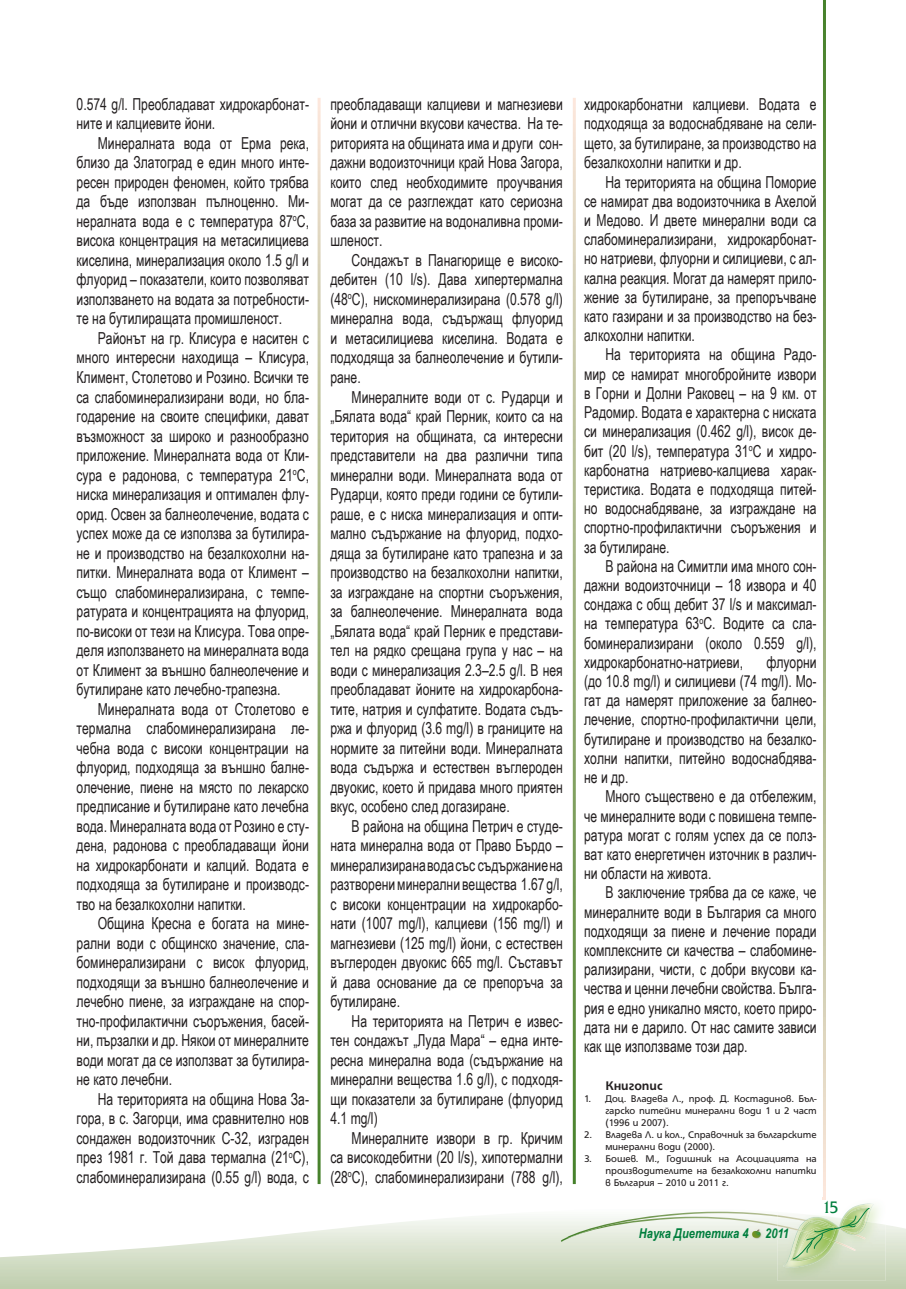
<style>
.page{position:relative;width:906px;height:1289px;background:#fff}
.page>*{position:absolute;margin:0;border:0;box-sizing:border-box;transform-origin:0 0}
.t1{font:18px "Fresco Bg";color:#007e3d;scale:.9 1}
.t2{font:16.5px/19.5px "Arial Narrow";color:#231f20;text-align:justify;scale:.9 1}
.t3{font:italic 700 13.5px "Arial Narrow";color:#007e3d}
.t4{font:700 13.5px "HS Grotesk Bg";color:#231f20}
.t5{font:10.5px/12px "HS Grotesk Bg";color:#231f20;text-align:justify}
</style>
<div class="page">
<svg style="left:0;top:1217px;width:906px;height:71px"></svg>
<svg style="left:823px;top:0;width:3px;height:1197px;background:#9baf7b"></svg>
<img style="left:874px;top:1205px;width:5px;height:6px">
<img style="left:777px;top:1211px;width:108px;height:69px">
<img style="left:783px;top:1259px;width:56px;height:8px">
<img style="left:871px;top:1203px;width:3px;height:18px">
<img style="left:789px;top:1260px;width:42px;height:1px">
<img style="left:789px;top:1259px;width:46px;height:1px">
<svg style="left:561px;top:1197px;width:310px;height:62px"></svg>
<p class="t2" style="left:77px;top:94px;width:260px">0.574 g/l. Преобладават хидрокарбонат&shy;ните и калциевите йони.</p>
<p class="t2" style="left:77px;top:133px;width:260px;text-indent:21px">Минералната вода от Ерма река, близо да Златоград е един много инте&shy;ресен природен феномен, който трябва да бъде използван пълноценно. Ми&shy;нералната вода е с температура 87<sup>о</sup>С, висока концентрация на метасилициева киселина, минерализация около 1.5 g/l и флуорид – показатели, които позволяват използването на водата за потребности&shy;те на бутилиращата промишленост.</p>
<p class="t2" style="left:77px;top:328px;width:260px;text-indent:21px">Районът на гр. Клисура е наситен с много интересни находища – Клисура, Климент, Столетово и Розино. Всички те са слабоминерализирани води, но бла&shy;годарение на своите специфики, дават възможност за широко и разнообразно приложение. Минералната вода от Кли&shy;сура е радонова, с температура 21<sup>о</sup>С, ниска минерализация и оптимален флу&shy;орид. Освен за балнеолечение, водата с успех може да се използва за бутилира&shy;не и производство на безалкохолни на&shy;питки. Минералната вода от Климент – също слабоминерализирана, с темпе&shy;ратурата и концентрацията на флуорид, по-високи от тези на Клисура. Това опре&shy;деля използването на минералната вода от Климент за външно балнеолечение и бутилиране като лечебно-трапезна.</p>
<p class="t2" style="left:77px;top:699px;width:260px;text-indent:21px">Минералната вода от Столетово е термална слабоминерализирана ле&shy;чебна вода с високи концентрации на флуорид, подходяща за външно балне&shy;олечение, пиене на място по лекарско предписание и бутилиране като лечебна вода. Минералната вода от Розино е сту&shy;дена, радонова с преобладаващи йони на хидрокарбонати и калций. Водата е подходяща за бутилиране и производс&shy;тво на безалкохолни напитки.</p>
<p class="t2" style="left:77px;top:913px;width:260px;text-indent:21px">Община Кресна е богата на мине&shy;рални води с общинско значение, сла&shy;боминерализирани с висок флуорид, подходящи за външно балнеолечение и лечебно пиене, за изграждане на спор&shy;тно-профилактични съоръжения, басей&shy;ни, пързалки и др. Някои от минералните води могат да се използват за бутилира&shy;не като лечебни.</p>
<p class="t2" style="left:77px;top:1089px;width:260px;text-indent:21px">На територията на община Нова За&shy;гора, в с. Загорци, има сравнително нов сондажен водоизточник С-32, изграден през 1981 г. Той дава термална (21<sup>о</sup>С), слабоминерализирана (0.55 g/l) вода, с</p>
<p class="t2" style="left:330px;top:94px;width:260px">преобладаващи калциеви и магнезиеви йони и отлични вкусови качества. На те&shy;риторията на общината има и други сон&shy;дажни водоизточници край Нова Загора, които след необходимите проучвания могат да се разглеждат като сериозна база за развитие на водоналивна проми&shy;шленост.</p>
<p class="t2" style="left:330px;top:250px;width:260px;text-indent:21px">Сондажът в Панагюрище е високо&shy;дебитен (10 l/s). Дава хипертермална (48<sup>о</sup>С), нискоминерализирана (0.578 g/l) минерална вода, съдържащ флуорид и метасилициева киселина. Водата е подходяща за балнеолечение и бутили&shy;ране.</p>
<p class="t2" style="left:330px;top:387px;width:260px;text-indent:21px">Минералните води от с. Рударци и „Бялата вода“ край Перник, които са на територия на общината, са интересни представители на два различни типа минерални води. Минералната вода от Рударци, която преди години се бутили&shy;раше, е с ниска минерализация и опти&shy;мално съдържание на флуорид, подхо&shy;дяща за бутилиране като трапезна и за производство на безалкохолни напитки, за изграждане на спортни съоръжения, за балнеолечение. Минералната вода „Бялата вода“ край Перник е представи&shy;тел на рядко срещана група у нас – на води с минерализация 2.3–2.5 g/l. В нея преобладават йоните на хидрокарбона&shy;тите, натрия и сулфатите. Водата съдъ&shy;ржа и флуорид (3.6 mg/l) в границите на нормите за питейни води. Минералната вода съдържа и естествен въглероден двуокис, което й придава много приятен вкус, особено след догазиране.</p>
<p class="t2" style="left:330px;top:816px;width:260px;text-indent:21px">В района на община Петрич е студе&shy;ната минерална вода от Право Бърдо – минерализиранаводасъс съдържаниена разтворениминерални вещества 1.67 g/l, с високи концентрации на хидрокарбо&shy;нати (1007 mg/l), калциеви (156 mg/l) и магнезиеви (125 mg/l) йони, с естествен въглероден двуокис 665 mg/l. Съставът й дава основание да се препоръча за бутилиране.</p>
<p class="t2" style="left:330px;top:1011px;width:260px;text-indent:21px">На територията на Петрич е извес&shy;тен сондажът „Луда Мара“ – една инте&shy;ресна минерална вода (съдържание на минерални вещества 1.6 g/l), с подходя&shy;щи показатели за бутилиране (флуорид 4.1 mg/l)</p>
<p class="t2" style="left:330px;top:1128px;width:260px;text-indent:21px">Минералните извори в гр. Кричим са високодебитни (20 l/s), хипотермални (28<sup>о</sup>С), слабоминерализирани (788 g/l),</p>
<p class="t2" style="left:584px;top:94px;width:260px">хидрокарбонатни калциеви. Водата е подходяща за водоснабдяване на сели&shy;щето, за бутилиране, за производство на безалкохолни напитки и др.</p>
<p class="t2" style="left:584px;top:172px;width:260px;text-indent:21px">На територията на община Поморие се намират два водоизточника в Ахелой и Медово. И двете минерални води са слабоминерализирани, хидрокарбонат&shy;но натриеви, флуорни и силициеви, с ал&shy;кална реакция. Могат да намерят прило&shy;жение за бутилиране, за препоръчване като газирани и за производство на без&shy;алкохолни напитки.</p>
<p class="t2" style="left:584px;top:345px;width:260px;text-indent:21px">На територията на община Радо&shy;мир се намират многобройните извори в Горни и Долни Раковец – на 9 км. от Радомир. Водата е характерна с ниската си минерализация (0.462 g/l), висок де&shy;бит (20 l/s), температура 31<sup>о</sup>С и хидро&shy;карбонатна натриево-калциева харак&shy;теристика. Водата е подходяща питей&shy;но водоснабдяване, за изграждане на спортно-профилактични съоръжения и за бутилиране.</p>
<p class="t2" style="left:584px;top:556px;width:260px;text-indent:21px">В района на Симитли има много сон&shy;дажни водоизточници – 18 извора и 40 сондажа с общ дебит 37 l/s и максимал&shy;на температура 63<sup>о</sup>С. Водите са сла&shy;боминерализирани (около 0.559 g/l), хидрокарбонатно-натриеви,</p>
<p class="t2" style="left:584px;top:652px;width:260px;text-indent:182px">флуорни (до 10.8 mg/l) и силициеви (74 mg/l). Мо&shy;гат да намерят приложение за балнео&shy;лечение, спортно-профилактични цели, бутилиране и производство на безалко&shy;холни напитки, питейно водоснабдява&shy;не и др.</p>
<p class="t2" style="left:584px;top:786px;width:260px;text-indent:21px">Много съществено е да отбележим, че минералните води с повишена темпе&shy;ратура могат с голям успех да се полз&shy;ват като енергетичен източник в различ&shy;ни области на живота.</p>
<p class="t2" style="left:584px;top:882px;width:260px;text-indent:21px">В заключение трябва да се каже, че минералните води в България са много подходящи за пиене и лечение поради комплексните си качества – слабомине&shy;рализирани, чисти, с добри вкусови ка&shy;чества и ценни лечебни свойства. Бълга&shy;рия е едно уникално място, което приро&shy;дата ни е дарило. От нас самите зависи как ще използваме този дар.</p>
<p class="t4" style="left:605px;top:1080px;width:59px">Книгопис</p>
<p class="t5" style="left:605px;top:1092px;width:213px;text-indent:-21px">1. Доц. Владева Л., проф. Д. Костадинов. Бъл&shy;гарско питейни минерални води 1 и 2 част (1996 и 2007).</p>
<p class="t5" style="left:605px;top:1128px;width:213px;text-indent:-21px">2. Владева Л. и кол., Справочник за българските минерални води (2000).</p>
<p class="t5" style="left:605px;top:1152px;width:213px;text-indent:-21px">3. Бошев. М., Годишник на Асоциацията на производителите на безалкохолни напитки в България – 2010 и 2011 г.</p>
<p class="t3" style="left:639px;top:1225px;width:152px">Наука Диететика 4 2011</p>
<p class="t1" style="left:824px;top:1201px;width:18px">15</p>
</div>
